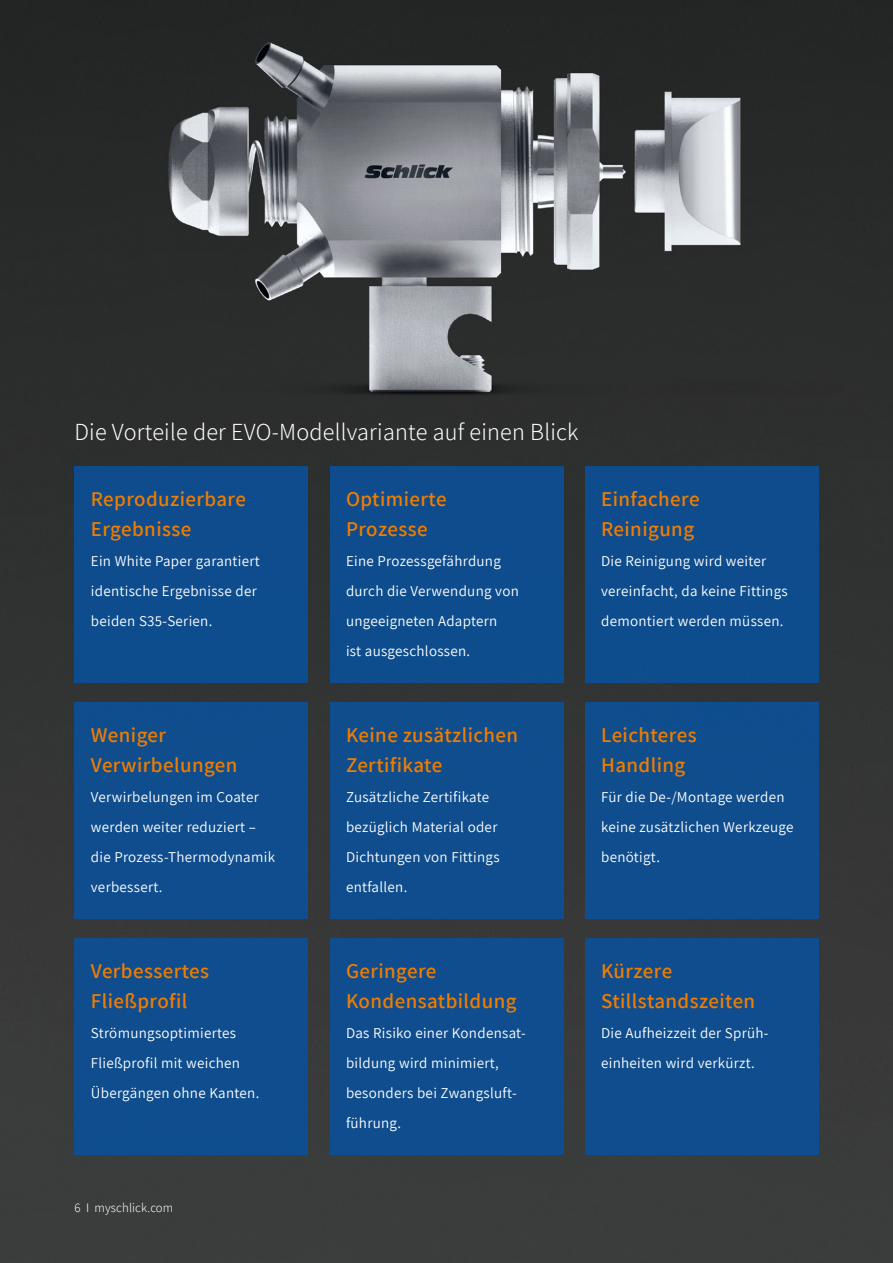
<style>
.page{position:relative;width:893px;height:1263px;background:#fff}
.page>*{position:absolute;margin:0;border:0;box-sizing:border-box;transform-origin:0 0}
.t1{font:300 24px "Assistant";letter-spacing:.01em;color:#fff}
.t2{font:600 21px/30px "Assistant";letter-spacing:.02em;color:#ef7d00}
.t3{font:15px/30px "Assistant";letter-spacing:.02em;color:#fff}
.t4{font:300 12.75px "Assistant";letter-spacing:.01em;color:#fff}
</style>
<div class="page">
<img style="left:0;top:0;width:893px;height:1263px">
<div style="left:74px;top:466px;width:234px;height:216px;background:#0e4c8d"></div>
<div style="left:74px;top:702px;width:234px;height:216px;background:#0f4d8e"></div>
<div style="left:330px;top:466px;width:233px;height:216px;background:#0e4c8d"></div>
<div style="left:330px;top:702px;width:233px;height:216px;background:#0f4d8e"></div>
<div style="left:585px;top:466px;width:234px;height:216px;background:#0e4c8d"></div>
<div style="left:585px;top:702px;width:234px;height:216px;background:#0f4d8e"></div>
<div style="left:74px;top:938px;width:234px;height:216px;background:#0f4d8e"></div>
<div style="left:330px;top:938px;width:233px;height:216px;background:#0f4d8e"></div>
<div style="left:585px;top:938px;width:234px;height:216px;background:#0f4d8e"></div>
<h1 class="t1" style="left:74px;top:415px;width:506px">Die Vorteile der EVO-Modellvariante auf einen Blick</h1>
<h2 class="t2" style="left:91px;top:483px;width:157px">Reproduzierbare<br>Ergebnisse</h2>
<p class="t3" style="left:91px;top:545px;width:171px">Ein White Paper garantiert identische Ergebnisse der beiden S35-Serien.</p>
<h2 class="t2" style="left:346px;top:483px;width:102px">Optimierte<br>Prozesse</h2>
<p class="t3" style="left:346px;top:545px;width:174px">Eine Prozessgefährdung durch die Verwendung von ungeeigneten Adaptern<br>ist ausgeschlossen.</p>
<h2 class="t2" style="left:601px;top:483px;width:100px">Einfachere<br>Reinigung</h2>
<p class="t3" style="left:601px;top:545px;width:188px">Die Reinigung wird weiter vereinfacht, da keine Fittings demontiert werden müssen.</p>
<h2 class="t2" style="left:91px;top:719px;width:148px">Weniger<br>Verwirbelungen</h2>
<p class="t3" style="left:91px;top:781px;width:186px">Verwirbelungen im Coater werden weiter reduziert – die Prozess-Thermodynamik verbessert.</p>
<h2 class="t2" style="left:346px;top:719px;width:174px">Keine zusätzlichen<br>Zertifikate</h2>
<p class="t3" style="left:346px;top:781px;width:155px">Zusätzliche Zertifikate bezüglich Material oder<br>Dichtungen von Fittings entfallen.</p>
<h2 class="t2" style="left:601px;top:719px;width:97px">Leichteres<br>Handling</h2>
<p class="t3" style="left:601px;top:781px;width:194px">Für die De-/Montage werden keine zusätzlichen Werkzeuge benötigt.</p>
<h2 class="t2" style="left:91px;top:955px;width:120px">Verbessertes<br>Fließprofil</h2>
<p class="t3" style="left:91px;top:1017px;width:170px">Strömungsoptimiertes<br>Fließprofil mit weichen<br>Übergängen ohne Kanten.</p>
<h2 class="t2" style="left:346px;top:955px;width:172px">Geringere<br>Kondensatbildung</h2>
<p class="t3" style="left:346px;top:1017px;width:181px">Das Risiko einer Kondensat&shy;bildung wird minimiert, besonders bei Zwangsluft&shy;führung.</p>
<h2 class="t2" style="left:601px;top:955px;width:156px">Kürzere<br>Stillstandszeiten</h2>
<p class="t3" style="left:601px;top:1017px;width:169px">Die Aufheizzeit der Sprüh&shy;einheiten wird verkürzt.</p>
<p class="t4" style="left:74px;top:1199px;width:100px">6 I myschlick.com</p>
</div>
